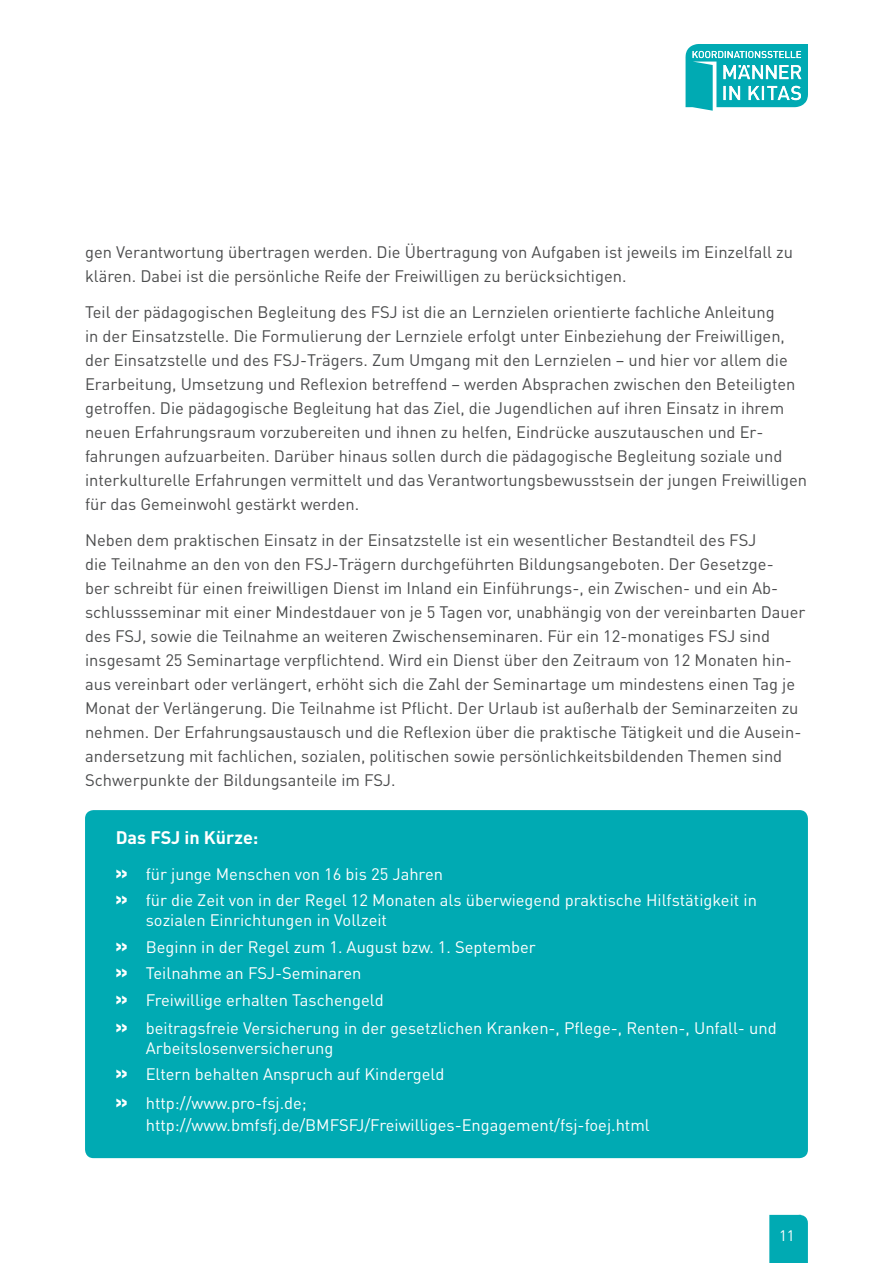
<style>
.page{position:relative;width:893px;height:1263px;background:#fff}
.page>*{position:absolute;margin:0;border:0;box-sizing:border-box;transform-origin:0 0}
.t1{font:700 18px "DIN Pro";color:#fff}
.t2{font:16.5px/24px "DIN Pro";color:#4b4c4d}
.t3{font:16.5px/26.5px "DIN Pro";color:#fff}
.t4{font:15px "DIN Pro";color:#fff}
.s1{font-family:"Anton"}
</style>
<div class="page">
<div style="left:769px;top:1215px;width:39px;height:48px;background:#00aab3"></div>
<svg style="left:686px;top:44px;width:122px;height:67px"></svg>
<div style="left:85px;top:810px;width:723px;height:348px;background:#00aab3;border-radius:9px"></div>
<p class="t2" style="left:85px;top:239px;width:710px">gen Verantwortung übertragen werden. Die Übertragung von Aufgaben ist jeweils im Einzelfall zu klären. Dabei ist die persönliche Reife der Freiwilligen zu berücksichtigen.</p>
<p class="t2" style="left:85px;top:299px;width:723px">Teil der pädagogischen Begleitung des FSJ ist die an Lernzielen orientierte fachliche Anleitung<br>in der Einsatzstelle. Die Formulierung der Lernziele erfolgt unter Einbeziehung der Freiwilligen, der Einsatzstelle und des FSJ-Trägers. Zum Umgang mit den Lernzielen – und hier vor allem die Erarbeitung, Umsetzung und Reflexion betreffend – werden Absprachen zwischen den Beteiligten getroffen. Die pädagogische Begleitung hat das Ziel, die Jugendlichen auf ihren Einsatz in ihrem neuen Erfahrungsraum vorzubereiten und ihnen zu helfen, Eindrücke auszutauschen und Er&shy;fahrungen aufzuarbeiten. Darüber hinaus sollen durch die pädagogische Begleitung soziale und interkulturelle Erfahrungen vermittelt und das Verantwortungsbewusstsein der jungen Freiwilligen für das Gemeinwohl gestärkt werden.</p>
<p class="t2" style="left:85px;top:527px;width:722px">Neben dem praktischen Einsatz in der Einsatzstelle ist ein wesentlicher Bestandteil des FSJ<br>die Teilnahme an den von den FSJ-Trägern durchgeführten Bildungsangeboten. Der Gesetzge-<br>ber schreibt für einen freiwilligen Dienst im Inland ein Einführungs-, ein Zwischen- und ein Ab&shy;schlussseminar mit einer Mindestdauer von je 5 Tagen vor, unabhängig von der vereinbarten Dauer des FSJ, sowie die Teilnahme an weiteren Zwischenseminaren. Für ein 12-monatiges FSJ sind insgesamt 25 Seminartage verpflichtend. Wird ein Dienst über den Zeitraum von 12 Monaten hin&shy;aus vereinbart oder verlängert, erhöht sich die Zahl der Seminartage um mindestens einen Tag je Monat der Verlängerung. Die Teilnahme ist Pflicht. Der Urlaub ist außerhalb der Seminarzeiten zu nehmen. Der Erfahrungsaustausch und die Reflexion über die praktische Tätigkeit und die Ausein&shy;andersetzung mit fachlichen, sozialen, politischen sowie persönlichkeitsbildenden Themen sind Schwerpunkte der Bildungsanteile im FSJ.</p>
<p class="t1" style="left:116px;top:825px;width:144px">Das FSJ in Kürze:</p>
<p class="t3" style="left:116px;top:860px;width:643px"><span class="s1">&gt;&gt;</span> für junge Menschen von 16 bis 25 Jahren<br><span class="s1">&gt;&gt;</span> für die Zeit von in der Regel 12 Monaten als überwiegend praktische Hilfstätigkeit in</p>
<p class="t3" style="left:116px;top:906px;width:422px;text-indent:30px">sozialen Einrichtungen in Vollzeit<br><span class="s1">&gt;&gt;</span> Beginn in der Regel zum 1. August bzw. 1. September <span class="s1">&gt;&gt;</span> Teilnahme an FSJ-Seminaren<br><span class="s1">&gt;&gt;</span> Freiwillige erhalten Taschengeld</p>
<p class="t3" style="left:146px;top:1017px;width:632px;line-height:19.8px;text-indent:-30px"><span class="s1">&gt;&gt;</span> beitragsfreie Versicherung in der gesetzlichen Kranken-, Pflege-, Renten-, Unfall- und<br>Arbeitslosenversicherung</p>
<p class="t3" style="left:116px;top:1059px;width:330px;line-height:28.3px"><span class="s1">&gt;&gt;</span> Eltern behalten Anspruch auf Kindergeld <span class="s1">&gt;&gt;</span> http://www.pro-fsj.de;</p>
<p class="t3" style="left:146px;top:1111px;width:506px">http://www.bmfsfj.de/BMFSFJ/Freiwilliges-Engagement/fsj-foej.html</p>
<p class="t4" style="left:779px;top:1225px;width:17px">11</p>
</div>
